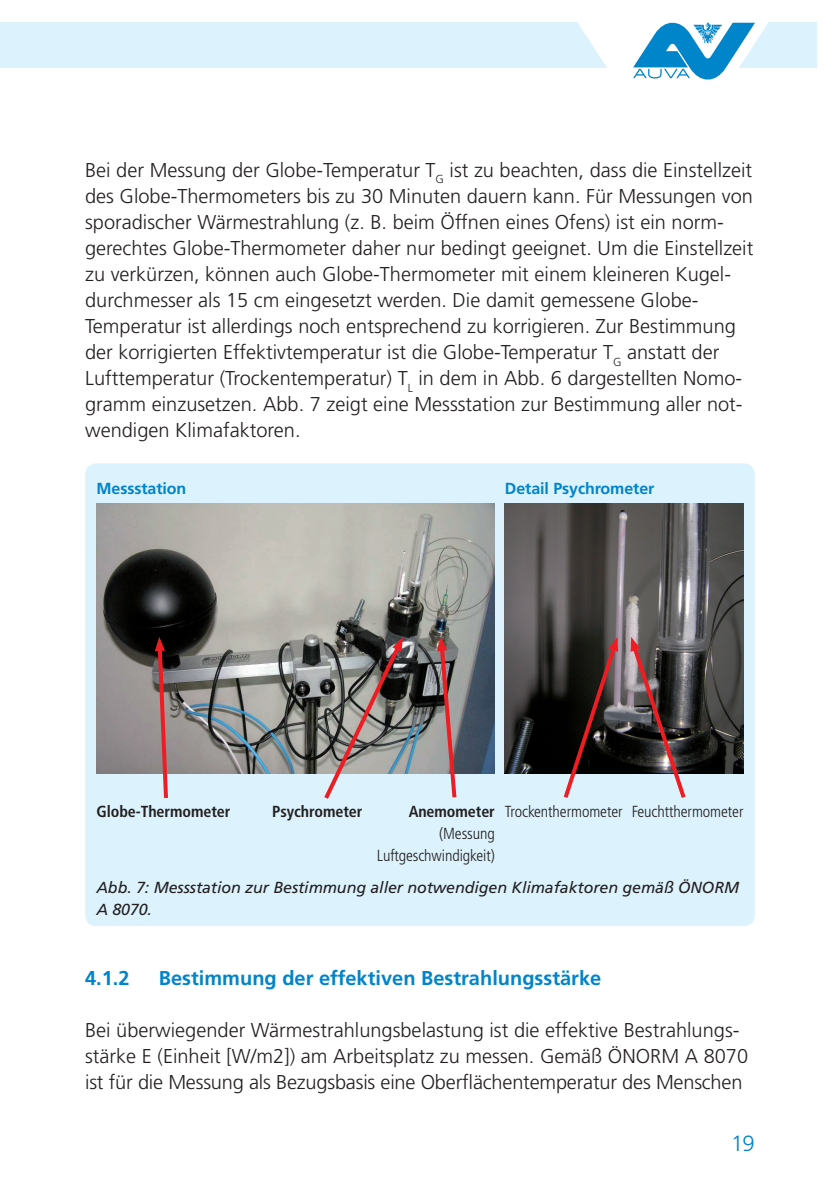
<style>
.page{position:relative;width:840px;height:1191px;background:#fff}
.page>*{position:absolute;margin:0;border:0;box-sizing:border-box;transform-origin:0 0}
.t1{font:300 22px "Frutiger LT Std";color:#0084ca}
.t2{font:300 20px/26px "Frutiger LT Std";color:#231f20}
.t3{font:700 20px "Frutiger LT Std";color:#0084ca}
.t4{font:italic 16px/22px "Frutiger LT Std";letter-spacing:-.005em;color:#231f20}
.t5{font:300 condensed 16px/22px "Frutiger LT Std";letter-spacing:-.005em;color:#231f20;text-align:right}
.t6{font:700 condensed 16px "Frutiger LT Std";letter-spacing:-.005em;color:#231f20}
.t7{font:700 16px "Frutiger LT Std";letter-spacing:-.005em;color:#0084ca}
</style>
<div class="page">
<div style="left:0;top:23px;width:816px;height:45px;background:#dcf2fc"></div>
<div style="left:85px;top:463px;width:669px;height:463px;background:#dcf2fc;border-radius:11px"></div>
<img style="left:96px;top:503px;width:398px;height:270px">
<img style="left:504px;top:503px;width:239px;height:270px">
<svg style="left:155px;top:637px;width:15px;height:161px;background:#9d6567"></svg>
<svg style="left:320px;top:637px;width:83px;height:162px;background:#8d8786"></svg>
<svg style="left:437px;top:637px;width:21px;height:161px;background:#a27f81"></svg>
<svg style="left:560px;top:637px;width:58px;height:161px;background:#463a3a"></svg>
<svg style="left:629px;top:637px;width:59px;height:161px;background:#6a5d5f"></svg>
<svg style="left:576px;top:22px;width:192px;height:58px"></svg>
<p class="t2" style="left:85px;top:157px;width:669px">Bei der Messung der Globe-Temperatur T<sub>G</sub> ist zu beachten, dass die Einstellzeit des Globe-Thermometers bis zu 30 Minuten dauern kann. Für Messungen von sporadischer Wärmestrahlung (z. B. beim Öffnen eines Ofens) ist ein norm&shy;gerechtes Globe-Thermometer daher nur bedingt geeignet. Um die Einstellzeit zu verkürzen, können auch Globe-Thermometer mit einem kleineren Kugel&shy;durchmesser als 15 cm eingesetzt werden. Die damit gemessene Globe-Temperatur ist allerdings noch entsprechend zu korrigieren. Zur Bestimmung der korrigierten Effektivtemperatur ist die Globe-Temperatur T<sub>G</sub> anstatt der Lufttemperatur (Trockentemperatur) T<sub>L</sub> in dem in Abb. 6 dargestellten Nomo&shy;gramm einzusetzen. Abb. 7 zeigt eine Messstation zur Bestimmung aller not&shy;wendigen Klimafaktoren.</p>
<p class="t7" style="left:96px;top:479px;width:91px">Messstation</p>
<p class="t7" style="left:504px;top:479px;width:151px">Detail Psychrometer</p>
<p class="t6" style="left:96px;top:801px;width:135px">Globe-Thermometer</p>
<p class="t6" style="left:272px;top:801px;width:92px">Psychrometer</p>
<p class="t6" style="left:408px;top:801px;width:88px">Anemometer</p>
<p class="t5" style="left:376px;top:822px;width:119px">(Messung<br>Luftgeschwindigkeit)</p>
<p class="t5" style="left:504px;top:800px;width:240px">Trockenthermometer Feuchtthermometer</p>
<p class="t4" style="left:96px;top:876px;width:643px">Abb. 7: Messstation zur Bestimmung aller notwendigen Klimafaktoren gemäß ÖNORM<br>A 8070.</p>
<p class="t3" style="left:85px;top:966px;width:46px">4.1.2</p>
<p class="t3" style="left:159px;top:966px;width:443px">Bestimmung der effektiven Bestrahlungsstärke</p>
<p class="t2" style="left:85px;top:1017px;width:664px">Bei überwiegender Wärmestrahlungsbelastung ist die effektive Bestrahlungs&shy;stärke E (Einheit [W/m2]) am Arbeitsplatz zu messen. Gemäß ÖNORM A 8070 ist für die Messung als Bezugsbasis eine Oberflächentemperatur des Menschen</p>
<p class="t1" style="left:730px;top:1131px;width:25px">19</p>
</div>
